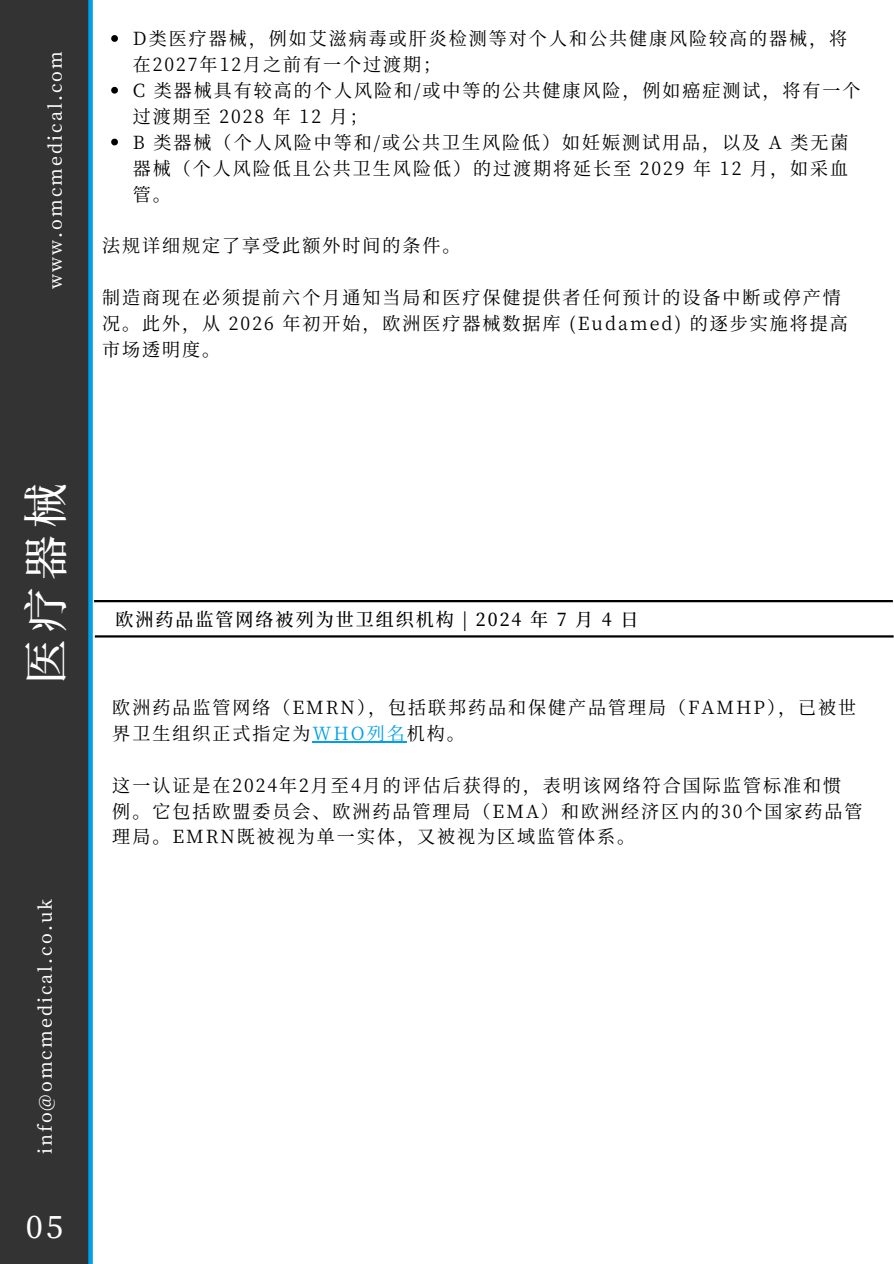
<style>
.page{position:relative;width:894px;height:1264px;background:#fff}
.page>*{position:absolute;margin:0;border:0;box-sizing:border-box;transform-origin:0 0}
.t1{font:500 44.7px "Source Han Serif SC";color:#fff}
.t2{font:500 31.2px "Source Han Serif SC";color:#fff}
.t3{font:23.1px "Source Han Serif SC";color:#fff}
.t4{font:22.95px "Source Han Serif SC";color:#fff}
.t5{font:500 18.45px "Source Han Serif SC";color:#fff}
.t6{font:18px/25.8px "Source Han Serif SC";letter-spacing:.11em;color:#000}
.t7{font:500 18px "Source Han Serif SC";letter-spacing:.11em;color:#fff}
.t8{font:500 18px "Source Han Serif SC";letter-spacing:.11em;color:#000}
.s1{color:#009fe7}
</style>
<div class="page">
<div style="left:0;top:0;width:89px;height:1263px;background:#333"></div>
<div style="left:88px;top:0;width:5px;height:1263px;background:#009fe7"></div>
<svg style="left:111px;top:35px;width:7px;height:7px"></svg>
<svg style="left:111px;top:87px;width:7px;height:7px"></svg>
<svg style="left:111px;top:139px;width:7px;height:6px"></svg>
<hr style="left:312px;top:741px;width:94px;height:1px;background:#009fe7">
<hr style="left:94px;top:600px;width:798px;height:2px;background:#000">
<hr style="left:95px;top:635px;width:798px;height:2px;background:#000">
<p class="t7" style="left:41px;top:289px;width:239px;rotate:-90deg">www.omcmedical.com</p>
<p class="t6" style="left:133px;top:25px;width:715px">D类医疗器械，例如艾滋病毒或肝炎检测等对个人和公共健康风险较高的器械，将在2027年12月之前有一个过渡期；</p>
<p class="t6" style="left:133px;top:76px;width:729px">C 类器械具有较高的个人风险和/或中等的公共健康风险，例如癌症测试，将有一个过渡期至 2028 年 12 月；</p>
<p class="t6" style="left:133px;top:128px;width:717px;text-align:justify">B 类器械（个人风险中等和/或公共卫生风险低）如妊娠测试用品，以及 A 类无菌器械（个人风险低且公共卫生风险低）的过渡期将延长至 2029 年 12 月，如采血管。</p>
<p class="t6" style="left:102px;top:232px;width:359px">法规详细规定了享受此额外时间的条件。</p>
<p class="t6" style="left:102px;top:283px;width:745px">制造商现在必须提前六个月通知当局和医疗保健提供者任何预计的设备中断或停产情况。此外，从 2026 年初开始，欧洲医疗器械数据库 (Eudamed) 的逐步实施将提高市场透明度。</p>
<p class="t1" style="left:11px;top:684px;width:202px;rotate:-90deg">医疗器械</p>
<p class="t7" style="left:31px;top:1154px;width:256px;rotate:-90deg">info@omcmedical.co.uk</p>
<h3 class="t3" style="left:39px;top:1201px;width:12px">5</h3>
<p class="t2" style="left:26px;top:1202px;width:36px">05</p>
<h1 class="t5" style="left:33px;top:1207px;width:22px">1 2</h1>
<h3 class="t4" style="left:38px;top:1209px;width:12px">5</h3>
<h2 class="t8" style="left:115px;top:605px;width:518px">欧洲药品监管网络被列为世卫组织机构 | 2024 年 7 月 4 日</h2>
<h3 class="t6" style="left:112px;top:693px;width:745px">欧洲药品监管网络（EMRN），包括联邦药品和保健产品管理局（FAMHP），已被世界卫生组织正式指定为<span class="s1">WHO列名</span>机构。</h3>
<h2 class="t6" style="left:112px;top:771px;width:751px">这一认证是在2024年2月至4月的评估后获得的，表明该网络符合国际监管标准和惯例。它包括欧盟委员会、欧洲药品管理局（EMA）和欧洲经济区内的30个国家药品管理局。EMRN既被视为单一实体，又被视为区域监管体系。</h2>
</div>
